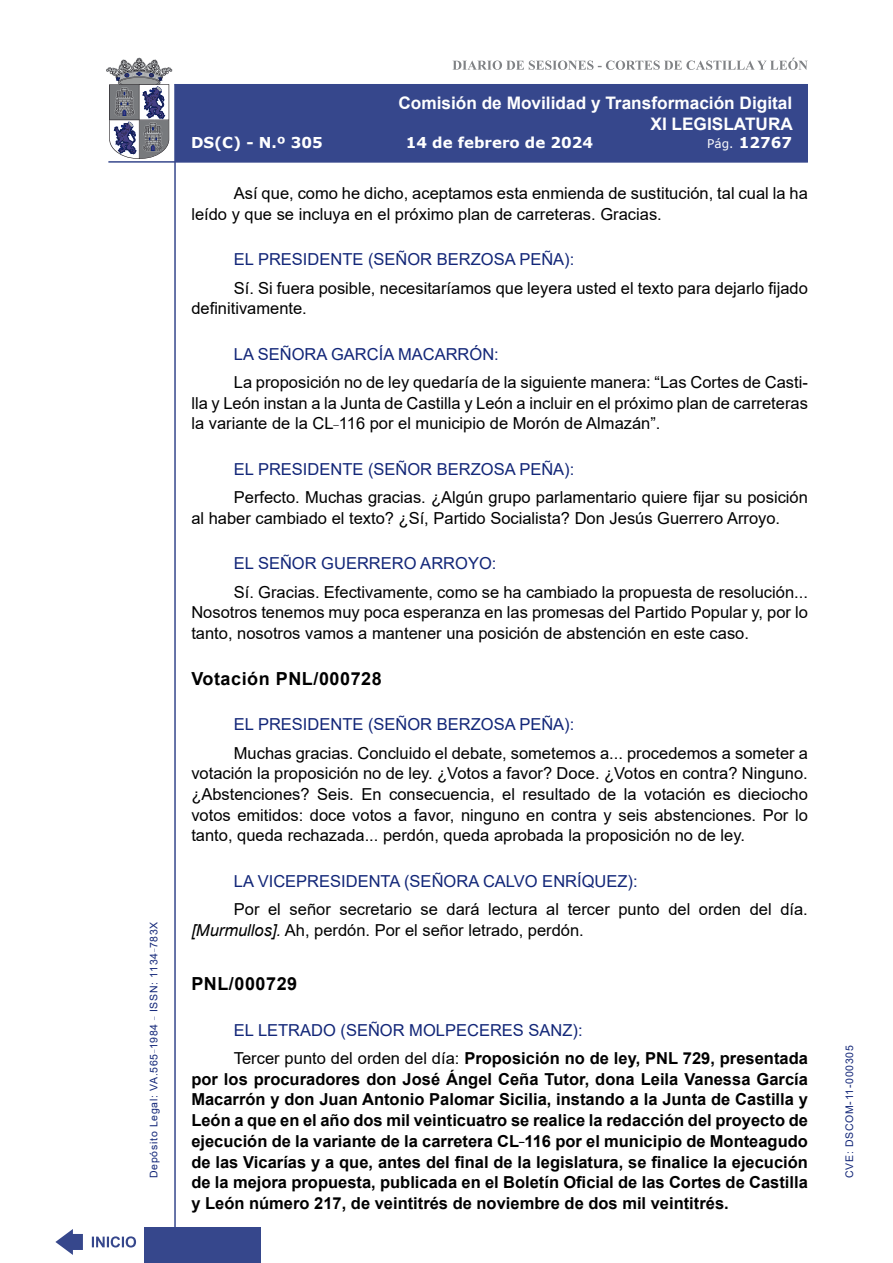
<style>
.page{position:relative;width:893px;height:1263px;background:#fff}
.page>*{position:absolute;margin:0;border:0;box-sizing:border-box;transform-origin:0 0}
.MarcadorSegundoNivel{font:700 18px "Arial";letter-spacing:.03em;color:#000}
.MarcadorPrimerNivel{font:700 18px "Arial";letter-spacing:.03em;color:#000}
.t1{font:700 17.25px/20.7px "Arial";color:#fff;text-align:right}
.t2{font:16.5px/20.7px "Arial";color:#000}
.t3{font:700 16.5px/20.7px "Arial";color:#000;text-align:justify}
.Orador{font:16.5px "Arial";color:#122678}
.t4{font:700 15px "Verdana";color:#fff}
.t5{font:10.5px "Arial";letter-spacing:.065em;color:#122678}
.s1{font-weight:400;font-size:12px}
.s2{font-style:italic}
.s3{font-weight:400}
</style>
<div class="page">
<svg style="left:452px;top:58px;width:356px;height:12px"></svg>
<hr style="left:174px;top:84px;width:2px;height:1179px;background:#36478c">
<div style="left:144px;top:1227px;width:117px;height:36px;background:#36478c"></div>
<div style="left:175px;top:84px;width:633px;height:78px;background:#36478c"></div>
<hr style="left:108px;top:161px;width:700px;height:2px;background:#36478c">
<svg style="left:92px;top:1236px;width:44px;height:11px"></svg>
<svg style="left:55px;top:1229px;width:28px;height:26px"></svg>
<svg style="left:106px;top:58px;width:66px;height:101px"></svg>
<p class="t5" style="left:146px;top:1178px;width:258px;rotate:-90deg">Depósito Legal: VA.565<sup>_</sup>1984 <sup>_</sup> ISSN: 1134<sup>_</sup>783X</p>
<p class="t1" style="left:398px;top:93px;width:396px">Comisión de Movilidad y Transformación Digital<br>XI LEGISLATURA</p>
<p class="t4" style="left:191px;top:132px;width:133px">DS(C) - N.º 305</p>
<p class="t4" style="left:406px;top:132px;width:189px">14 de febrero de 2024</p>
<p class="t4" style="left:707px;top:132px;width:86px"><span class="s1">Pág.</span> 12767</p>
<p class="t2" style="left:191px;top:183px;width:618px;text-indent:43px">Así que, como he dicho, aceptamos esta enmienda de sustitución, tal cual la ha leído y que se incluya en el próximo plan de carreteras. Gracias.</p>
<p class="Orador" style="left:234px;top:248px;width:342px">EL PRESIDENTE (SEÑOR BERZOSA PEÑA):</p>
<p class="t2" style="left:191px;top:277px;width:618px;text-indent:43px">Sí. Si fuera posible, necesitaríamos que leyera usted el texto para dejarlo fijado definitivamente.</p>
<p class="Orador" style="left:234px;top:342px;width:266px">LA SEÑORA GARCÍA MACARRÓN:</p>
<p class="t2" style="left:191px;top:372px;width:618px;text-align:justify;text-indent:43px">La proposición no de ley quedaría de la siguiente manera: “Las Cortes de Casti&shy;lla y León instan a la Junta de Castilla y León a incluir en el próximo plan de carreteras la variante de la CL<sup>_</sup>116 por el municipio de Morón de Almazán”.</p>
<p class="Orador" style="left:234px;top:458px;width:342px">EL PRESIDENTE (SEÑOR BERZOSA PEÑA):</p>
<p class="t2" style="left:191px;top:487px;width:618px;text-indent:43px">Perfecto. Muchas gracias. ¿Algún grupo parlamentario quiere fijar su posición al haber cambiado el texto? ¿Sí, Partido Socialista? Don Jesús Guerrero Arroyo.</p>
<p class="Orador" style="left:234px;top:552px;width:264px">EL SEÑOR GUERRERO ARROYO:</p>
<p class="t2" style="left:191px;top:581px;width:618px;text-align:justify;text-indent:43px">Sí. Gracias. Efectivamente, como se ha cambiado la propuesta de resolución...<br>Nosotros tenemos muy poca esperanza en las promesas del Partido Popular y, por lo tanto, nosotros vamos a mantener una posición de abstención en este caso.</p>
<p class="MarcadorSegundoNivel" style="left:191px;top:666px;width:192px">Votación PNL/000728</p>
<p class="Orador" style="left:234px;top:713px;width:342px">EL PRESIDENTE (SEÑOR BERZOSA PEÑA):</p>
<p class="t2" style="left:191px;top:742px;width:618px;text-align:justify;text-indent:43px">Muchas gracias. Concluido el debate, sometemos a... procedemos a someter a votación la proposición no de ley. ¿Votos a favor? Doce. ¿Votos en contra? Ninguno. ¿Abstenciones? Seis. En consecuencia, el resultado de la votación es dieciocho votos emitidos: doce votos a favor, ninguno en contra y seis abstenciones. Por lo tanto, queda rechazada... perdón, queda aprobada la proposición no de ley.</p>
<p class="Orador" style="left:234px;top:870px;width:405px">LA VICEPRESIDENTA (SEÑORA CALVO ENRÍQUEZ):</p>
<p class="t2" style="left:191px;top:899px;width:618px;text-indent:43px">Por el señor secretario se dará lectura al tercer punto del orden del día. <span class="s2">[Murmullos].</span> Ah, perdón. Por el señor letrado, perdón.</p>
<p class="MarcadorPrimerNivel" style="left:191px;top:971px;width:107px">PNL/000729</p>
<p class="Orador" style="left:234px;top:1018px;width:350px">EL LETRADO (SEÑOR MOLPECERES SANZ):</p>
<p class="t3" style="left:191px;top:1048px;width:618px;text-indent:43px"><span class="s3">Tercer punto del orden del día:</span> Proposición no de ley, PNL 729, presentada por los procuradores don José Ángel Ceña Tutor, dona Leila Vanessa García Macarrón y don Juan Antonio Palomar Sicilia, instando a la Junta de Castilla y León a que en el año dos mil veinticuatro se realice la redacción del proyecto de ejecución de la variante de la carretera CL<sup>_</sup>116 por el municipio de Monteagudo de las Vicarías y a que, antes del final de la legislatura, se finalice la ejecución de la mejora propuesta, publicada en el Boletín Oficial de las Cortes de Castilla y León número 217, de veintitrés de noviembre de dos mil veintitrés.</p>
<p class="t5" style="left:842px;top:1178px;width:134px;rotate:-90deg">CVE: DSCOM-11-000305</p>
</div>
